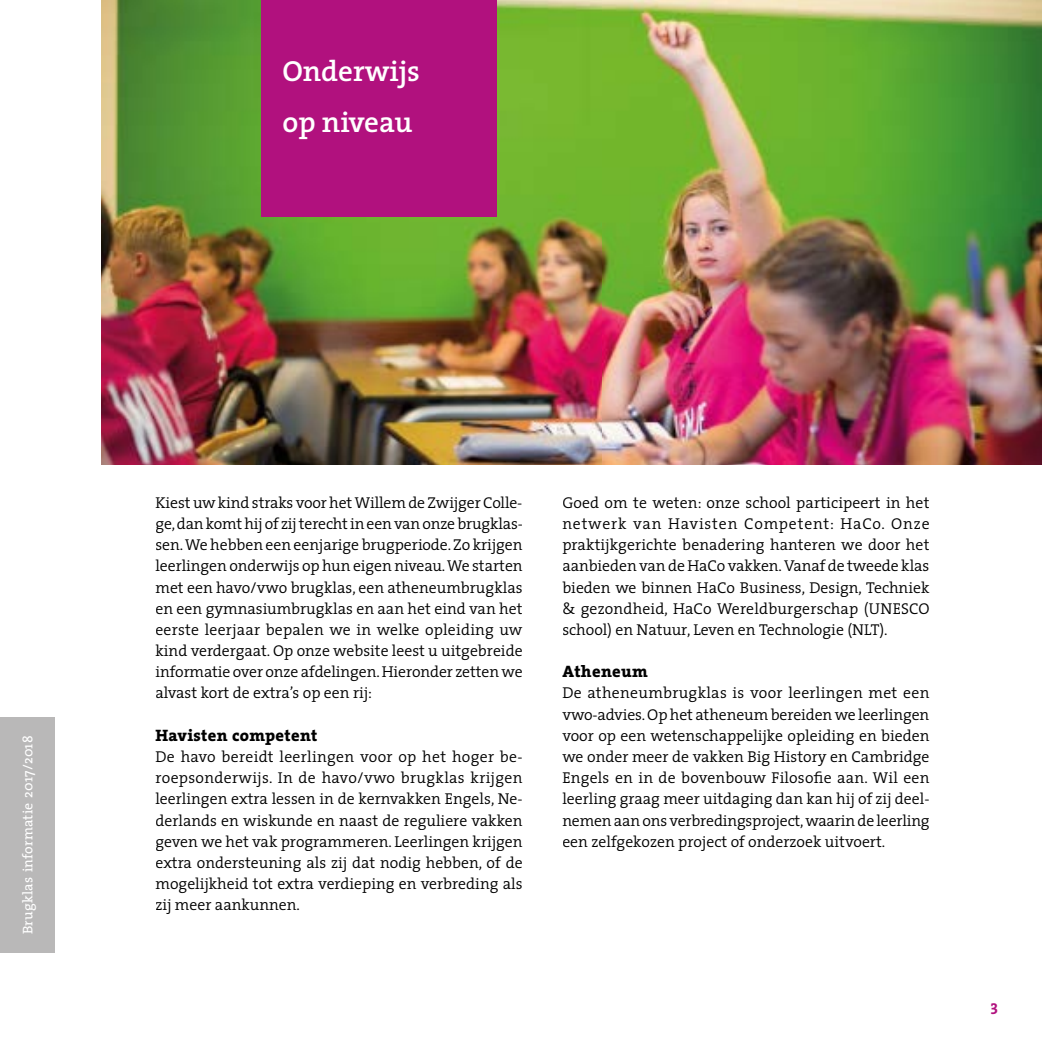
<style>
.page{position:relative;width:1042px;height:1042px;background:#fff}
.page>*{position:absolute;margin:0;border:0;box-sizing:border-box;transform-origin:0 0}
.t1{font:600 29.05px/50.8px "The Serif";color:#fff}
.t2{font:800 16.62px "The Serif";letter-spacing:.02em;color:#000}
.t3{font:300 15.75px/21.2px "The Serif";color:#000;text-align:justify}
.t4{font:15.75px "The Serif Bold Caps";color:#b1117e}
.t5{font:14px "The Serif";letter-spacing:.01em;color:#fff}
</style>
<div class="page">
<img style="left:102px;top:0;width:940px;height:465px">
<div style="left:261px;top:0;width:235px;height:217px;background:#b1117e"></div>
<div style="left:0;top:717px;width:55px;height:235px;background:#b9b8b8"></div>
<h1 class="t1" style="left:282px;top:45px;width:139px">Onderwijs op niveau</h1>
<p class="t5" style="left:16px;top:934px;width:200px;rotate:-90deg">Brugklas informatie 2017/2018</p>
<p class="t3" style="left:155px;top:491px;width:369px">Kiest uw kind straks voor het Willem de Zwijger Colle&shy;ge, dan komt hij of zij terecht in een van onze brugklas&shy;sen. We hebben een eenjarige brugperiode. Zo krijgen leerlingen onderwijs op hun eigen niveau. We starten met een havo/vwo brugklas, een atheneumbrugklas en een gymnasiumbrugklas en aan het eind van het eerste leerjaar bepalen we in welke opleiding uw kind verdergaat. Op onze website leest u uitgebreide informatie over onze afdelingen. Hieronder zetten we alvast kort de extra’s op een rij:</p>
<p class="t2" style="left:155px;top:721px;width:163px">Havisten competent</p>
<p class="t3" style="left:155px;top:745px;width:369px">De havo bereidt leerlingen voor op het hoger be&shy;roepsonderwijs. In de havo/vwo brugklas krijgen leerlingen extra lessen in de kernvakken Engels, Ne&shy;derlands en wiskunde en naast de reguliere vakken geven we het vak programmeren. Leerlingen krijgen extra ondersteuning als zij dat nodig hebben, of de mogelijkheid tot extra verdieping en verbreding als zij meer aankunnen.</p>
<p class="t3" style="left:562px;top:491px;width:369px">Goed om te weten: onze school participeert in het netwerk van Havisten Competent: HaCo. Onze praktijkgerichte benadering hanteren we door het aanbieden van de HaCo vakken. Vanaf de tweede klas bieden we binnen HaCo Business, Design, Techniek &amp; gezondheid, HaCo Wereldburgerschap (UNESCO school) en Natuur, Leven en Technologie (NLT).</p>
<p class="t2" style="left:562px;top:657px;width:87px">Atheneum</p>
<p class="t3" style="left:562px;top:682px;width:369px">De atheneumbrugklas is voor leerlingen met een vwo-advies. Op het atheneum bereiden we leerlingen voor op een wetenschappelijke opleiding en bieden we onder meer de vakken Big History en Cambridge Engels en in de bovenbouw Filosofie aan. Wil een leerling graag meer uitdaging dan kan hij of zij deel&shy;nemen aan ons verbredingsproject, waarin de leerling een zelfgekozen project of onderzoek uitvoert.</p>
<p class="t4" style="left:990px;top:996px;width:9px">3</p>
</div>
